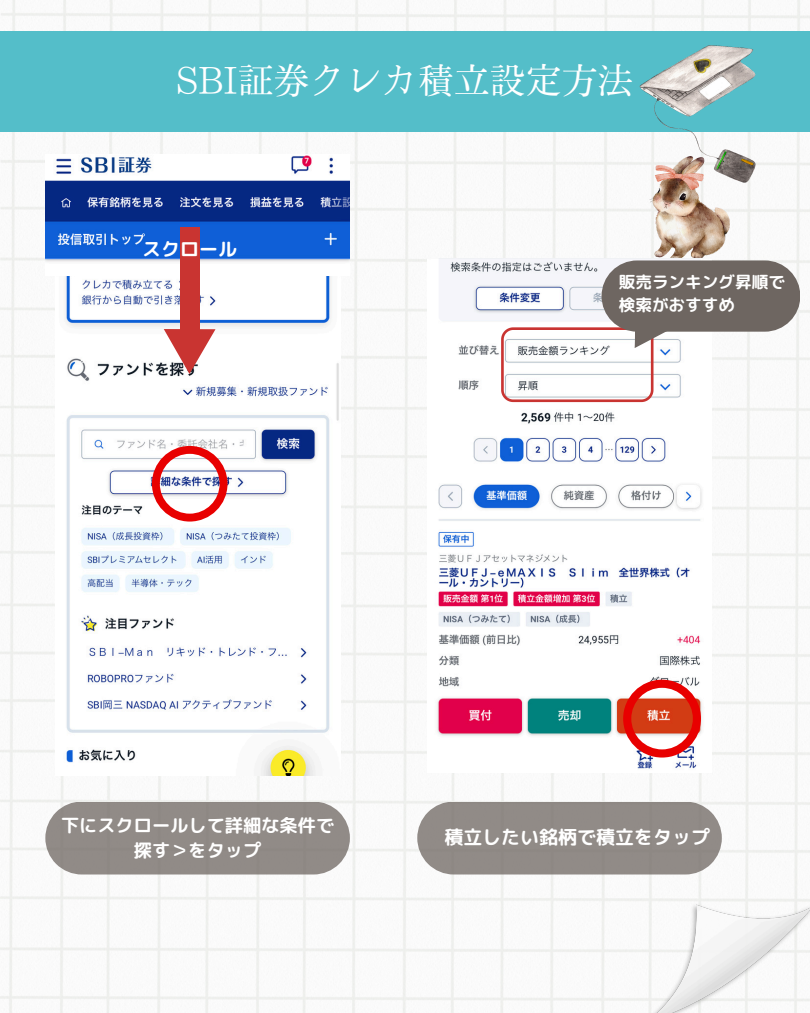
<style>
.page{position:relative;width:810px;height:1013px;background:#fff}
.page>*{position:absolute;margin:0;border:0;box-sizing:border-box;transform-origin:0 0}
.t1{font:36px "Motoya Mincho Old Pr 6 W3";color:#fff}
.t2{font:19px "rounded mplus 1 p bold";color:#fff}
.t3{font:18.2px/25.2px "rounded mplus 1 p bold";color:#fff;text-align:center}
.t4{font:16.6px "rounded mplus 1 p bold";color:#fff}
</style>
<div class="page">
<img style="left:0;top:0;width:810px;height:1012px">
<div style="left:0;top:31px;width:810px;height:100px;background:#54bec9"></div>
<img style="left:644px;top:902px;width:166px;height:110px">
<img style="left:617px;top:0;width:168px;height:204px">
<div style="left:45px;top:801px;width:305px;height:73px;background:#918b87"></div>
<img style="left:650px;top:154px;width:79px;height:106px">
<img style="left:55px;top:275px;width:285px;height:500px">
<svg style="left:152px;top:446px;width:76px;height:75px"></svg>
<img style="left:428px;top:258px;width:283px;height:514px">
<svg style="left:623px;top:679px;width:78px;height:78px"></svg>
<svg style="left:417px;top:801px;width:305px;height:73px;background:#97918d"></svg>
<img style="left:45px;top:154px;width:305px;height:121px">
<div style="left:180px;top:227px;width:20px;height:102px;background:#c93431"></div>
<svg style="left:164px;top:329px;width:52px;height:45px"></svg>
<div style="left:602px;top:260px;width:198px;height:72px;background:#6e6661;border-radius:36px"></div>
<svg style="left:501px;top:296px;width:180px;height:106px"></svg>
<p class="t1" style="left:176px;top:62px;width:459px">SBI証券クレカ積立設定方法</p>
<p class="t2" style="left:142px;top:235px;width:96px">スクロール</p>
<p class="t4" style="left:619px;top:270px;width:168px">販売ランキング昇順で</p>
<p class="t4" style="left:619px;top:293px;width:118px">検索がおすすめ</p>
<p class="t3" style="left:61px;top:812px;width:275px">下にスクロールして詳細な条件で探す＞をタップ</p>
<p class="t2" style="left:444px;top:824px;width:267px">積立したい銘柄で積立をタップ</p>
</div>
